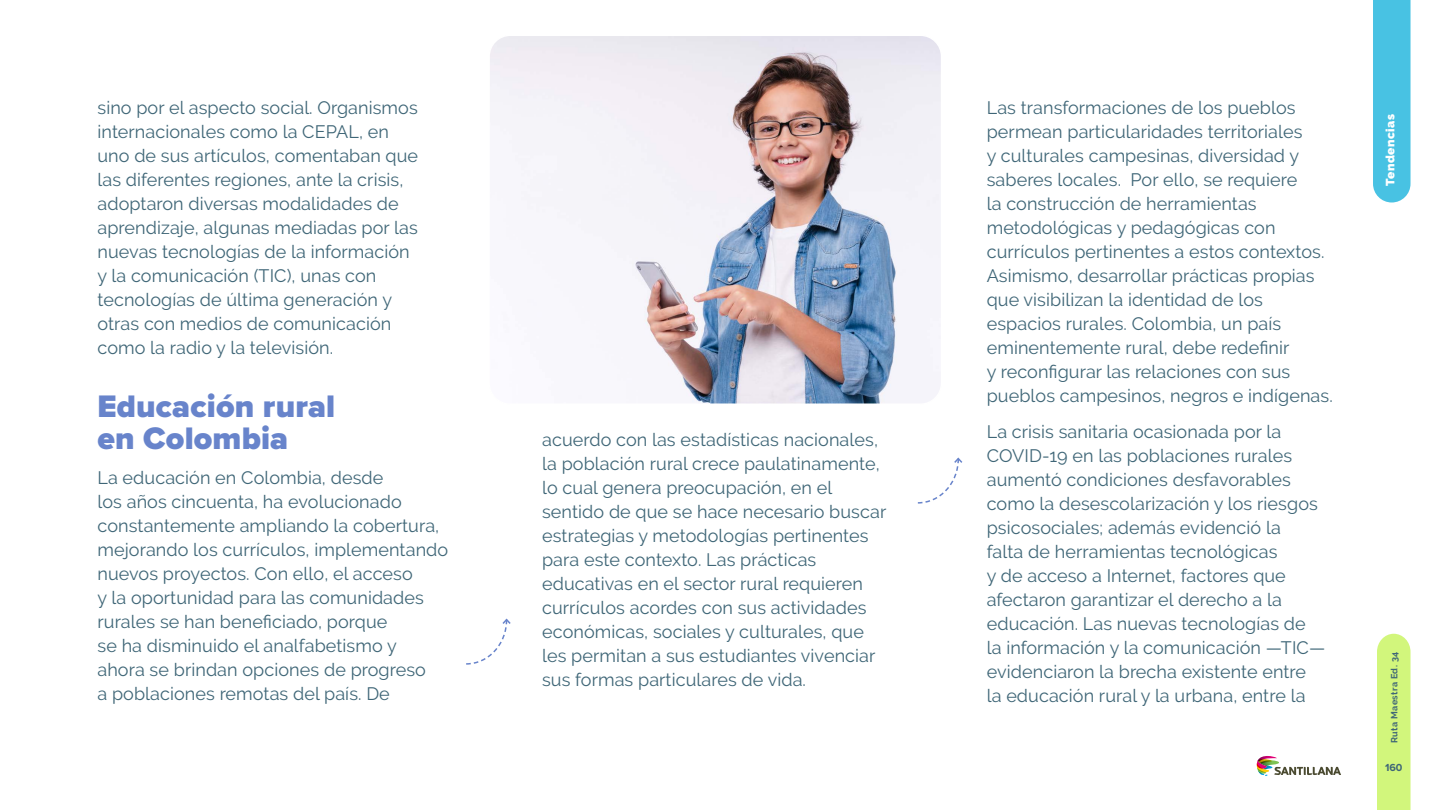
<style>
.page{position:relative;width:1440px;height:810px;background:#fff}
.page>*{position:absolute;margin:0;border:0;box-sizing:border-box;transform-origin:0 0}
.t1{font:900 32.25px/32.2px "Proxima Nova";letter-spacing:.005em;color:#6884cb}
.t2{font:18px/24px "Raleway";letter-spacing:.005em;color:#3f6677}
.t3{font:900 12px "Raleway";letter-spacing:.04em;color:#fff}
.t4{font:700 10.65px "Proxima Nova";color:#3f6677}
.t5{font:700 9px "Raleway";letter-spacing:.04em;color:#3f6677}
</style>
<div class="page">
<img style="left:491px;top:37px;width:448px;height:365px">
<div style="left:488px;top:34px;width:454px;height:371px;border:2px solid #fff;border-radius:21px"></div>
<div style="left:1377px;top:634px;width:34px;height:176px;background:#d2f67c"></div>
<svg style="left:1256px;top:756px;width:85px;height:20px"></svg>
<div style="left:1373px;top:0;width:38px;height:203px;background:#48c2e3"></div>
<svg style="left:466px;top:618px;width:45px;height:47px"></svg>
<svg style="left:917px;top:457px;width:46px;height:47px"></svg>
<p class="t2" style="left:98px;top:96px;width:322px">sino por el aspecto social. Organismos internacionales como la CEPAL, en uno de sus artículos, comentaban que las diferentes regiones, ante la crisis, adoptaron diversas modalidades de aprendizaje, algunas mediadas por las nuevas tecnologías de la información y la comunicación (TIC), unas con tecnologías de última generación y otras con medios de comunicación como la radio y la televisión.</p>
<h1 class="t1" style="left:98px;top:390px;width:239px">Educación rural en Colombia</h1>
<p class="t2" style="left:98px;top:466px;width:352px">La educación en Colombia, desde<br>los años cincuenta, ha evolucionado constantemente ampliando la cobertura, mejorando los currículos, implementando nuevos proyectos. Con ello, el acceso<br>y la oportunidad para las comunidades rurales se han beneficiado, porque<br>se ha disminuido el analfabetismo y ahora se brindan opciones de progreso<br>a poblaciones remotas del país. De</p>
<p class="t2" style="left:542px;top:427px;width:346px">acuerdo con las estadísticas nacionales, la población rural crece paulatinamente, lo cual genera preocupación, en el sentido de que se hace necesario buscar estrategias y metodologías pertinentes para este contexto. Las prácticas educativas en el sector rural requieren currículos acordes con sus actividades económicas, sociales y culturales, que les permitan a sus estudiantes vivenciar sus formas particulares de vida.</p>
<p class="t2" style="left:987px;top:96px;width:348px">Las transformaciones de los pueblos permean particularidades territoriales<br>y culturales campesinas, diversidad y saberes locales. Por ello, se requiere<br>la construcción de herramientas metodológicas y pedagógicas con currículos pertinentes a estos contextos.<br>Asimismo, desarrollar prácticas propias que visibilizan la identidad de los espacios rurales. Colombia, un país eminentemente rural, debe redefinir<br>y reconfigurar las relaciones con sus pueblos campesinos, negros e indígenas.</p>
<p class="t2" style="left:987px;top:420px;width:340px">La crisis sanitaria ocasionada por la COVID-19 en las poblaciones rurales aumentó condiciones desfavorables como la desescolarización y los riesgos psicosociales; además evidenció la<br>falta de herramientas tecnológicas<br>y de acceso a Internet, factores que afectaron garantizar el derecho a la educación. Las nuevas tecnologías de<br>la información y la comunicación —TIC— evidenciaron la brecha existente entre la educación rural y la urbana, entre la</p>
<p class="t3" style="left:1383px;top:186px;width:73px;rotate:-90deg">Tendencias</p>
<p class="t5" style="left:1389px;top:743px;width:93px;rotate:-90deg">Ruta Maestra Ed. 34</p>
<p class="t4" style="left:1385px;top:759px;width:19px">160</p>
</div>
